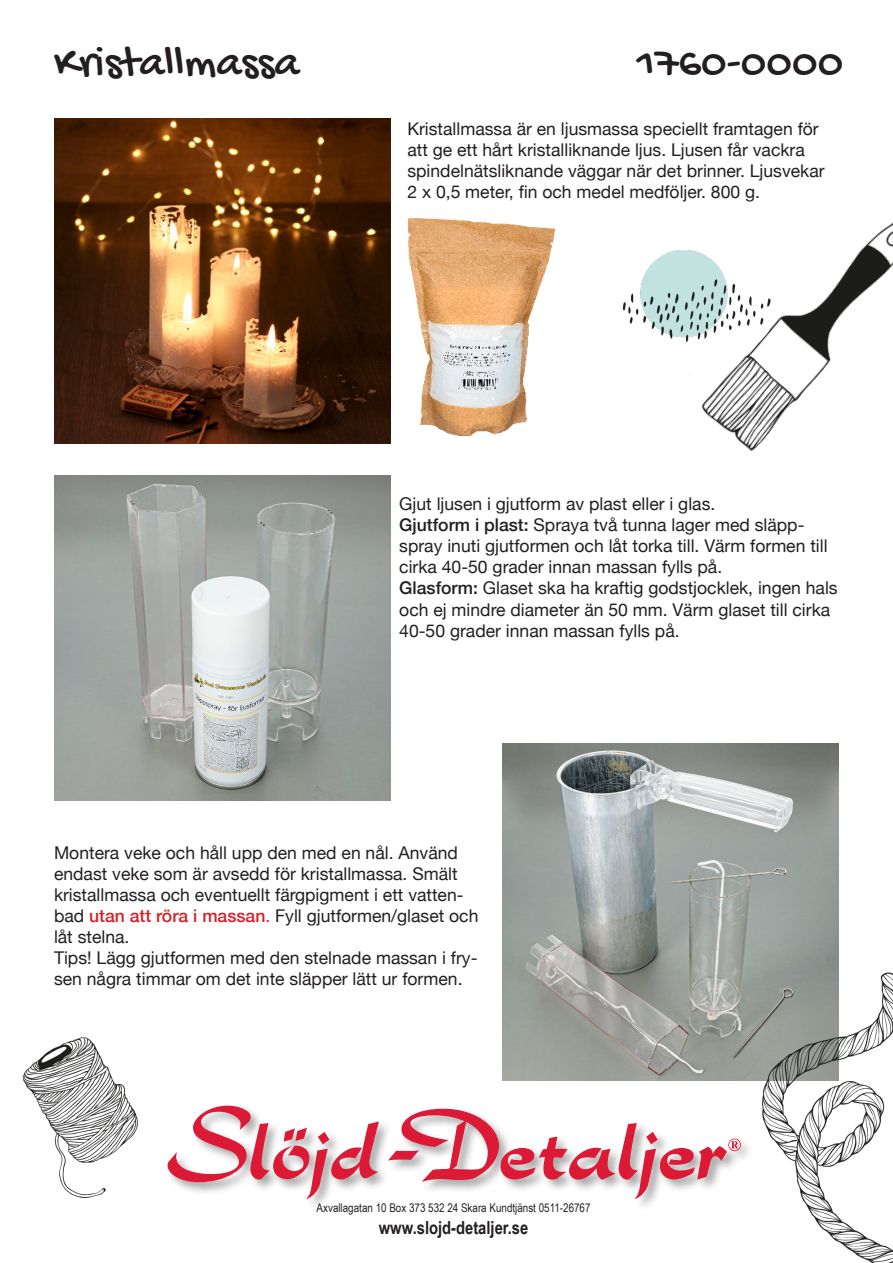
<style>
.page{position:relative;width:893px;height:1263px;background:#fff}
.page>*{position:absolute;margin:0;border:0;box-sizing:border-box;transform-origin:0 0}
.t1{font:45px "Gochi Hand";color:#231f20}
.t2{font:700 18px "Arial Narrow";color:#231f20}
.t3{font:17.55px/21px "Helvetica Neue";color:#231f20}
.t4{font:12px "Arial Narrow";color:#231f20}
.s1{font-weight:500}
.s2{font-weight:500;color:#d1232a}
.s3{color:#d1232a}
</style>
<div class="page">
<svg style="left:168px;top:1106px;width:211px;height:93px"></svg>
<svg style="left:388px;top:1109px;width:333px;height:90px"></svg>
<img style="left:54px;top:118px;width:337px;height:325px">
<img style="left:54px;top:476px;width:337px;height:325px">
<img style="left:502px;top:743px;width:337px;height:337px">
<img style="left:366px;top:213px;width:190px;height:228px">
<img style="left:701px;top:222px;width:192px;height:230px">
<img style="left:721px;top:948px;width:172px;height:315px">
<img style="left:652px;top:239px;width:101px;height:137px">
<img style="left:22px;top:1037px;width:116px;height:161px">
<img style="left:622px;top:264px;width:158px;height:99px">
<p class="t1" style="left:54px;top:39px;width:247px">Kristallmassa</p>
<p class="t1" style="left:637px;top:39px;width:208px">1760-0000</p>
<p class="t3" style="left:407px;top:119px;width:419px">Kristallmassa är en ljusmassa speciellt framtagen för att ge ett hårt kristalliknande ljus. Ljusen får vackra spindelnätsliknande väggar när det brinner. Ljusvekar 2 x 0,5 meter, fin och medel medföljer. 800 g.</p>
<p class="t3" style="left:399px;top:494px;width:318px">Gjut ljusen i gjutform av plast eller i glas.</p>
<p class="t3" style="left:399px;top:515px;width:430px"><span class="s1">Gjutform i plast:</span> Spraya två tunna lager med släpp&shy;spray inuti gjutformen och låt torka till. Värm formen till cirka 40-50 grader innan massan fylls på.</p>
<p class="t3" style="left:399px;top:579px;width:440px"><span class="s1">Glasform:</span> Glaset ska ha kraftig godstjocklek, ingen hals och ej mindre diameter än 50 mm. Värm glaset till cirka<br>40-50 grader innan massan fylls på.</p>
<p class="t3" style="left:54px;top:843px;width:426px">Montera veke och håll upp den med en nål. Använd endast veke som är avsedd för kristallmassa. Smält kristallmassa och eventuellt färgpigment i ett vatten&shy;bad <span class="s2">utan att röra i massan</span><span class="s3">.</span> Fyll gjutformen/glaset och låt stelna.</p>
<p class="t3" style="left:54px;top:948px;width:425px">Tips! Lägg gjutformen med den stelnade massan i fry&shy;sen några timmar om det inte släpper lätt ur formen.</p>
<p class="t4" style="left:317px;top:1199px;width:275px">Axvallagatan 10 Box 373 532 24 Skara Kundtjänst 0511-26767</p>
<p class="t2" style="left:379px;top:1213px;width:151px">www.slojd-detaljer.se</p>
</div>
